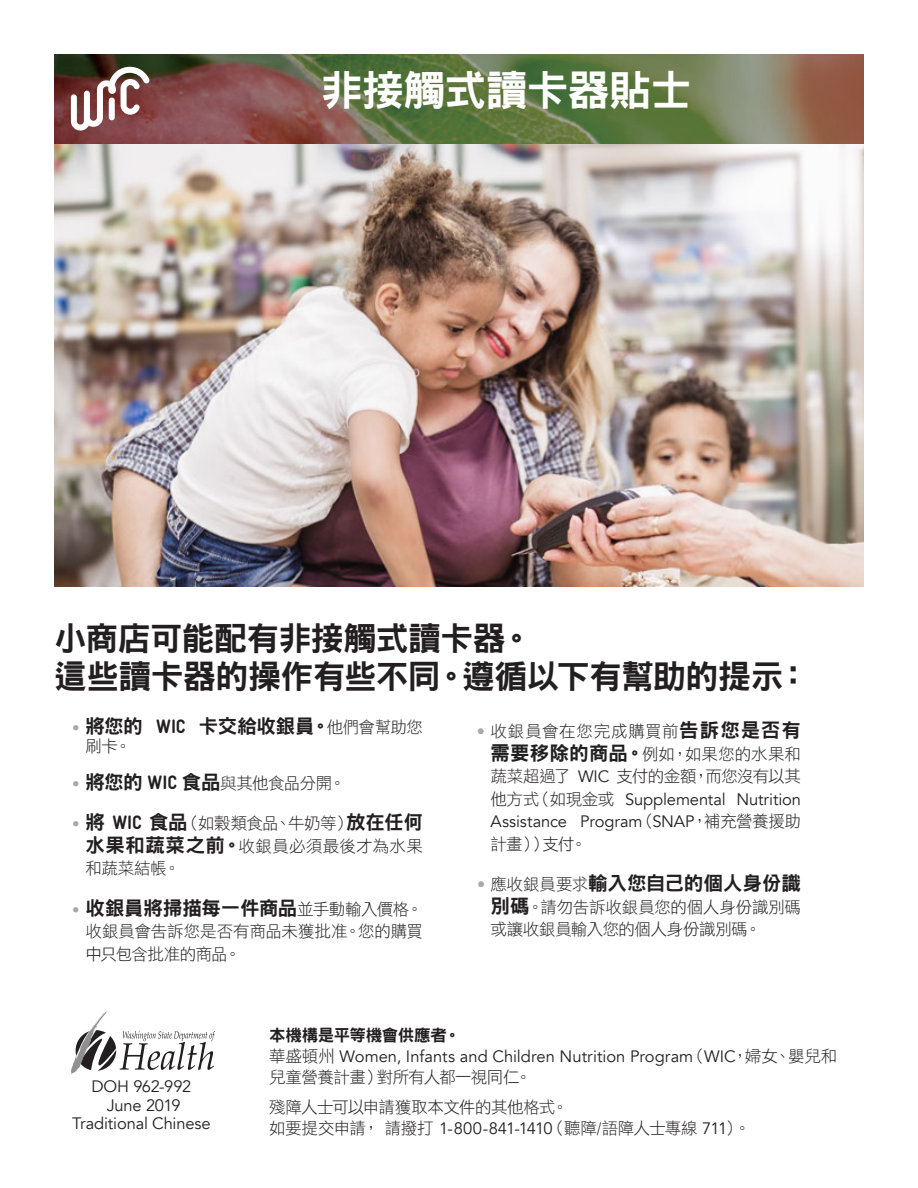
<style>
.page{position:relative;width:918px;height:1188px;background:#fff}
.page>*{position:absolute;margin:0;border:0;box-sizing:border-box;transform-origin:0 0}
.t1{font:42px "DF Hei Std W9";letter-spacing:-.025em;color:#fff}
.Text{font:33px/37.5px "DF Hei Std W9";letter-spacing:-.025em;color:#231f20}
.t2{font:19.5px "DF Hei Std W9";letter-spacing:-.01em;color:#231f20}
.Text-2{font:16.5px/22.5px "DF Hei Std W3";letter-spacing:-.02em;color:#231f20}
.Text_Centered{font:16.5px/21px "Avenir";color:#231f20}
.Text-3{font:16.5px/18.8px "Avenir";letter-spacing:-.01em;color:#231f20;text-align:center}
.Text-4{font:16.5px "DF Hei Std W3";letter-spacing:-.04em;color:#231f20}
.s1{font-family:"Avenir";font-size:15px;color:#a8a9ad}
.s2{font-family:"Gravur Condensed Pro";font-weight:900}
.s3{font-family:"DF Hei Std W3";font-size:16.5px}
.s4{font-family:"DF Hei Std W9";font-size:19.5px}
.s5{font-family:"Gravur Condensed Pro";font-weight:900;font-size:19.5px}
.s6{font-family:"Avenir";color:#a8a9ad}
.s7{font-family:"Avenir"}
.s8{font-family:"Avenir";font-size:16.5px;color:#a8a9ad}
.s9{font-family:"DF Hei Std W9"}
.s10{font-family:"DF Hei Std W3"}
</style>
<div class="page">
<img style="left:54px;top:54px;width:810px;height:533px">
<svg style="left:71px;top:67px;width:79px;height:64px"></svg>
<svg style="left:71px;top:1011px;width:144px;height:63px"></svg>
<p class="t1" style="left:321px;top:67px;width:372px">非接觸式讀卡器貼士</p>
<p class="Text" style="left:54px;top:619px;width:757px">小商店可能配有非接觸式讀卡器。<br>這些讀卡器的操作有些不同。遵循以下有幫助的提示：</p>
<p class="t2" style="left:72px;top:716px;width:353px"><span class="s1">•</span> 將您的 <span class="s2">WIC</span> 卡交給收銀員。<span class="s3">他們會幫助您</span></p>
<p class="Text-2" style="left:85px;top:735px;width:47px">刷卡。</p>
<p class="Text-4" style="left:72px;top:774px;width:275px"><span class="s1">•</span> <span class="s4">將您的</span> <span class="s5">WIC</span> <span class="s4">食品</span>與其他食品分開。</p>
<p class="Text-2" style="left:85px;top:812px;width:339px;text-align:justify;text-indent:-13px"><span class="s1">•</span> <span class="s4">將</span> <span class="s5">WIC</span> <span class="s4">食品</span>（如穀類食品、牛奶等）<span class="s4">放在任何水果和蔬菜之前。</span>收銀員必須最後才為水果和蔬菜結帳。</p>
<p class="t2" style="left:72px;top:897px;width:352px"><span class="s1">•</span> 收銀員將掃描每一件商品<span class="s3">並手動輸入價格。</span></p>
<p class="Text-2" style="left:86px;top:920px;width:339px">收銀員會告訴您是否有商品未獲批准。您的購買中只包含批准的商品。</p>
<p class="Text-2" style="left:490px;top:720px;width:312px;text-align:justify;text-indent:-13px"><span class="s6">•</span> 收銀員會在您完成購買前<span class="s4">告訴您是否有需要移除的商品。</span>例如，如果您的水果和蔬菜超過了 <span class="s7">WIC</span> 支付的金額，而您沒有以其他方式（如現金或 <span class="s7">Supplemental Nutrition Assistance Program</span>（<span class="s7">SNAP</span>，補充營養援助計畫））支付。</p>
<p class="t2" style="left:477px;top:872px;width:325px"><span class="s8">•</span> <span class="s3">應收銀員要求</span>輸入您自己的個人身份識</p>
<p class="Text-2" style="left:490px;top:895px;width:312px"><span class="s4">別碼</span>。請勿告訴收銀員您的個人身份識別碼或讓收銀員輸入您的個人身份識別碼。</p>
<p class="Text-3" style="left:72px;top:1077px;width:140px">DOH 962-992<br>June 2019<br>Traditional Chinese</p>
<p class="Text_Centered" style="left:269px;top:1025px;width:570px"><span class="s9">本機構是平等機會供應者。<br></span><span class="s10">華盛頓州</span> Women, Infants and Children Nutrition Program<span class="s10">（</span>WIC<span class="s10">，婦女、嬰兒和兒童營養計畫）對所有人都一視同仁。</span></p>
<p class="Text-2" style="left:269px;top:1096px;width:483px;line-height:21px">殘障人士可以申請獲取本文件的其他格式。<br>如要提交申請，請撥打 <span class="s7">1-800-841-1410</span>（聽障/語障人士專線 <span class="s7">711</span>）。</p>
</div>
